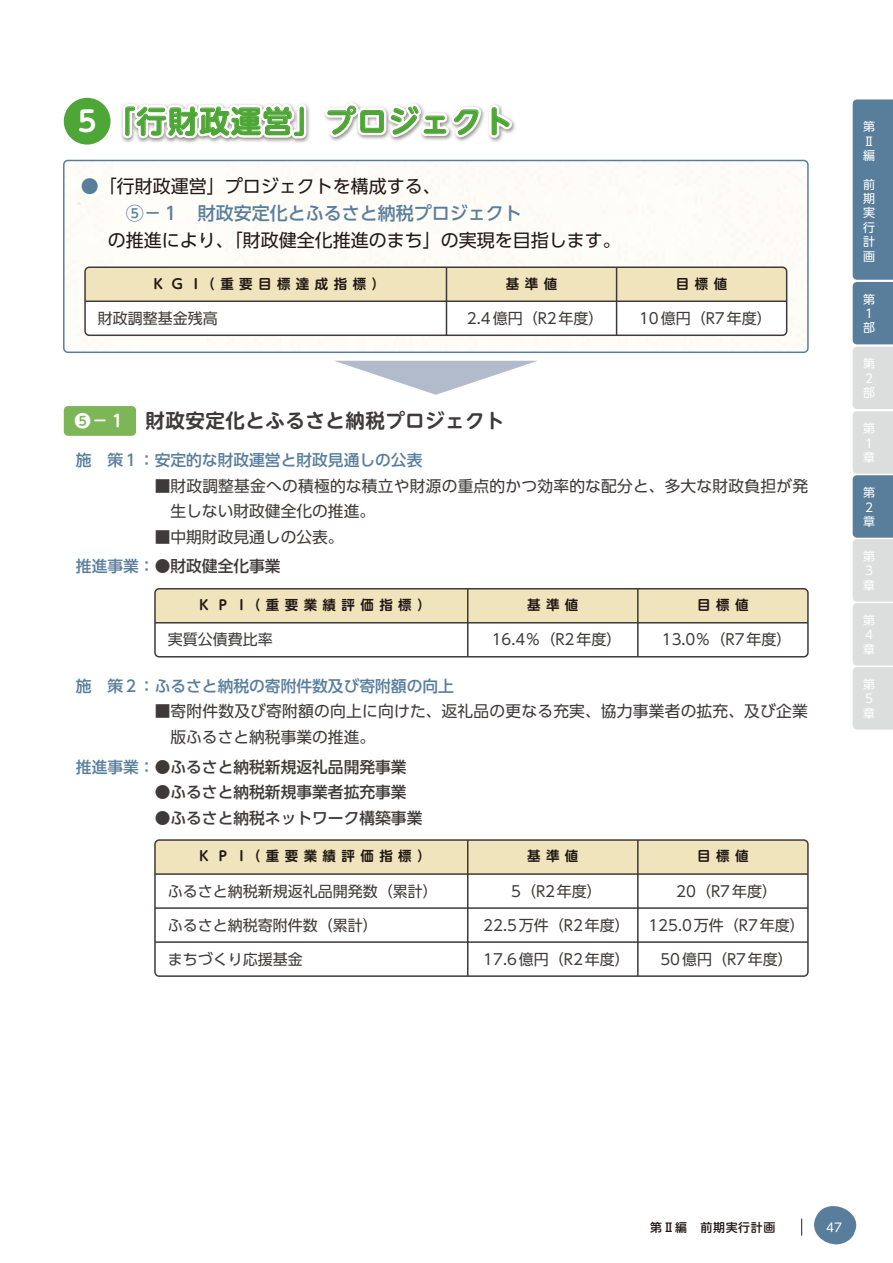
<style>
.page{position:relative;width:893px;height:1263px;background:#fff}
.page>*{position:absolute;margin:0;border:0;box-sizing:border-box;transform-origin:0 0}
.t1{font:700 30px "UD Shin M Go Pro De";letter-spacing:.05em;color:#4da635}
.t2{font:700 19.5px "UD Shin M Go Pro De";letter-spacing:.025em;color:#3e3a39}
.t3{font:500 18px/27px "UD Shin Go Pro";color:#597e9c}
.t4{font:18px "UD Shin Go Pro";color:#221815}
.t5{font:15.75px/25.5px "UD Shin Go Pro";letter-spacing:.015em;color:#3e3a39}
.t6{font:500 15.75px "UD Shin Go Pro";color:#3e3a39}
.t7{font:500 15.75px "UD Shin Go Pro";color:#597e9c}
.t8{font:15px "UD Shin Go Pro";color:#3e3a39}
.t9{font:700 13.5px "UD Shin M Go Pro De";letter-spacing:.4em;color:#221815}
.t10{font:12px/14.4px "UD Shin Go Pro";color:#fff}
.t11{font:500 12px "UD Shin M Go Pro";letter-spacing:.05em;color:#221815}
.t12{font:12px "UD Shin M Go Pro";color:#fff}
.s1{font-size:28.35px;color:#fff}
.s2{font-weight:400}
.s3{font-weight:400;color:#221815}
.s4{font-size:16.5px;color:#fff}
.s5{font-weight:500;color:#597e9c}
.s6{font-weight:500}
.s7{color:#597e9c}
</style>
<div class="page">
<div style="left:64px;top:160px;width:744px;height:192px;background:#fefcf6;border-radius:4px"></div>
<div style="left:63px;top:160px;width:746px;height:193px;border:2px solid #597e9c;border-radius:4px"></div>
<svg style="left:814px;top:1206px;width:42px;height:38px"></svg>
<svg style="left:801px;top:1218px;width:1px;height:18px"></svg>
<svg style="left:853px;top:99px;width:40px;height:630px;background:#9dafbe"></svg>
<div style="left:85px;top:267px;width:702px;height:68px;background:#fff;border-radius:4px"></div>
<div style="left:85px;top:267px;width:702px;height:34px;background:#efe4bc;border-radius:4px"></div>
<div style="left:84px;top:266px;width:703px;height:70px;border:2px solid #3e3a39;border-radius:4px"></div>
<hr style="left:85px;top:300px;width:702px;height:2px;background:#3e3a39">
<hr style="left:446px;top:267px;width:1px;height:68px;background:#3e3a39">
<hr style="left:616px;top:267px;width:1px;height:68px;background:#3e3a39">
<div style="left:155px;top:589px;width:653px;height:34px;background:#efe4bc;border-radius:4px"></div>
<div style="left:154px;top:588px;width:655px;height:69px;border:2px solid #3e3a39;border-radius:4px"></div>
<hr style="left:155px;top:622px;width:653px;height:1px;background:#3e3a39">
<hr style="left:467px;top:589px;width:1px;height:68px;background:#3e3a39">
<hr style="left:637px;top:589px;width:2px;height:68px;background:#3e3a39">
<div style="left:155px;top:840px;width:653px;height:34px;background:#efe4bc;border-radius:4px"></div>
<div style="left:154px;top:839px;width:655px;height:138px;border:2px solid #3e3a39;border-radius:4px"></div>
<hr style="left:155px;top:873px;width:653px;height:2px;background:#3e3a39">
<hr style="left:155px;top:907px;width:653px;height:2px;background:#3e3a39">
<hr style="left:155px;top:941px;width:653px;height:2px;background:#3e3a39">
<hr style="left:467px;top:840px;width:1px;height:136px;background:#3e3a39">
<hr style="left:637px;top:840px;width:2px;height:136px;background:#3e3a39">
<svg style="left:335px;top:361px;width:202px;height:34px"></svg>
<div style="left:64px;top:406px;width:72px;height:30px;background:#7cb657;border-radius:4px"></div>
<svg style="left:121px;top:102px;width:394px;height:41px"></svg>
<div style="left:64px;top:98px;width:47px;height:47px;background:#4da635;border-radius:50%"></div>
<h1 class="t1" style="left:78px;top:97px;width:437px"><span class="s1">5</span> 「行財政運営」プロジェクト</h1>
<p class="t3" style="left:126px;top:172px;width:397px;text-indent:-45px"><span class="s2">●</span><span class="s3">「行財政運営」プロジェクトを構成する、<br></span>⑤－１　財政安定化とふるさと納税プロジェクト</p>
<p class="t4" style="left:108px;top:226px;width:514px">の推進により、「財政健全化推進のまち」の実現を目指します。</p>
<p class="t9" style="left:151px;top:273px;width:235px">ＫＧＩ（重要目標達成指標）</p>
<p class="t9" style="left:506px;top:273px;width:53px">基準値</p>
<p class="t9" style="left:676px;top:273px;width:53px">目標値</p>
<p class="t8" style="left:98px;top:306px;width:121px">財政調整基金残高</p>
<p class="t8" style="left:467px;top:306px;width:138px">2.4億円（R2年度）</p>
<p class="t8" style="left:639px;top:306px;width:134px">10億円（R7年度）</p>
<h2 class="t2" style="left:74px;top:405px;width:432px"><span class="s4">❺－１</span> 財政安定化とふるさと納税プロジェクト</h2>
<p class="t7" style="left:76px;top:447px;width:348px">施　策１：安定的な財政運営と財政見通しの公表</p>
<p class="t5" style="left:170px;top:472px;width:639px;text-indent:-16px">■財政調整基金への積極的な積立や財源の重点的かつ効率的な配分と、多大な財政負担が発生しない財政健全化の推進。</p>
<p class="t5" style="left:76px;top:521px;width:269px;line-height:29.7px;text-indent:79px">■中期財政見通しの公表。<span class="s5">推進事業：</span><span class="s6">●財政健全化事業</span></p>
<p class="t9" style="left:197px;top:594px;width:235px">ＫＰＩ（重要業績評価指標）</p>
<p class="t9" style="left:527px;top:594px;width:53px">基準値</p>
<p class="t9" style="left:697px;top:594px;width:53px">目標値</p>
<p class="t8" style="left:168px;top:628px;width:106px">実質公債費比率</p>
<p class="t8" style="left:492px;top:628px;width:131px">16.4％（R2年度）</p>
<p class="t8" style="left:662px;top:628px;width:131px">13.0％（R7年度）</p>
<p class="t7" style="left:76px;top:673px;width:380px">施　策２：ふるさと納税の寄附件数及び寄附額の向上</p>
<p class="t5" style="left:170px;top:698px;width:639px;text-indent:-16px">■寄附件数及び寄附額の向上に向けた、返礼品の更なる充実、協力事業者の拡充、及び企業版ふるさと納税事業の推進。</p>
<p class="t6" style="left:76px;top:754px;width:332px"><span class="s7">推進事業：</span>●ふるさと納税新規返礼品開発事業</p>
<p class="t6" style="left:155px;top:779px;width:254px">●ふるさと納税新規事業者拡充事業</p>
<p class="t6" style="left:155px;top:805px;width:269px">●ふるさと納税ネットワーク構築事業</p>
<p class="t9" style="left:197px;top:845px;width:235px">ＫＰＩ（重要業績評価指標）</p>
<p class="t9" style="left:527px;top:845px;width:53px">基準値</p>
<p class="t9" style="left:697px;top:845px;width:53px">目標値</p>
<p class="t8" style="left:168px;top:879px;width:271px">ふるさと納税新規返礼品開発数（累計）</p>
<p class="t8" style="left:168px;top:913px;width:211px">ふるさと納税寄附件数（累計）</p>
<p class="t8" style="left:168px;top:947px;width:136px">まちづくり応援基金</p>
<p class="t8" style="left:511px;top:879px;width:92px">5（R2年度）</p>
<p class="t8" style="left:483px;top:913px;width:148px">22.5万件（R2年度）</p>
<p class="t8" style="left:483px;top:947px;width:148px">17.6億円（R2年度）</p>
<p class="t8" style="left:676px;top:879px;width:102px">20（R7年度）</p>
<p class="t8" style="left:648px;top:913px;width:158px">125.0万件（R7年度）</p>
<p class="t8" style="left:660px;top:947px;width:134px">50億円（R7年度）</p>
<p class="t10" style="left:863px;top:119px;width:13px">第<br>Ⅱ編</p>
<p class="t10" style="left:863px;top:177px;width:13px;text-align:justify">前期実行計画</p>
<p class="t10" style="left:863px;top:291px;width:13px">第<br>１部</p>
<p class="t10" style="left:863px;top:356px;width:13px">第<br>２部</p>
<p class="t10" style="left:863px;top:421px;width:13px">第<br>１章</p>
<p class="t10" style="left:863px;top:485px;width:13px">第<br>２章</p>
<p class="t10" style="left:863px;top:549px;width:13px">第<br>３章</p>
<p class="t10" style="left:863px;top:613px;width:13px">第<br>４章</p>
<p class="t10" style="left:863px;top:677px;width:13px">第<br>５章</p>
<p class="t11" style="left:650px;top:1217px;width:127px">第Ⅱ編　前期実行計画</p>
<p class="t12" style="left:826px;top:1217px;width:17px">47</p>
</div>
